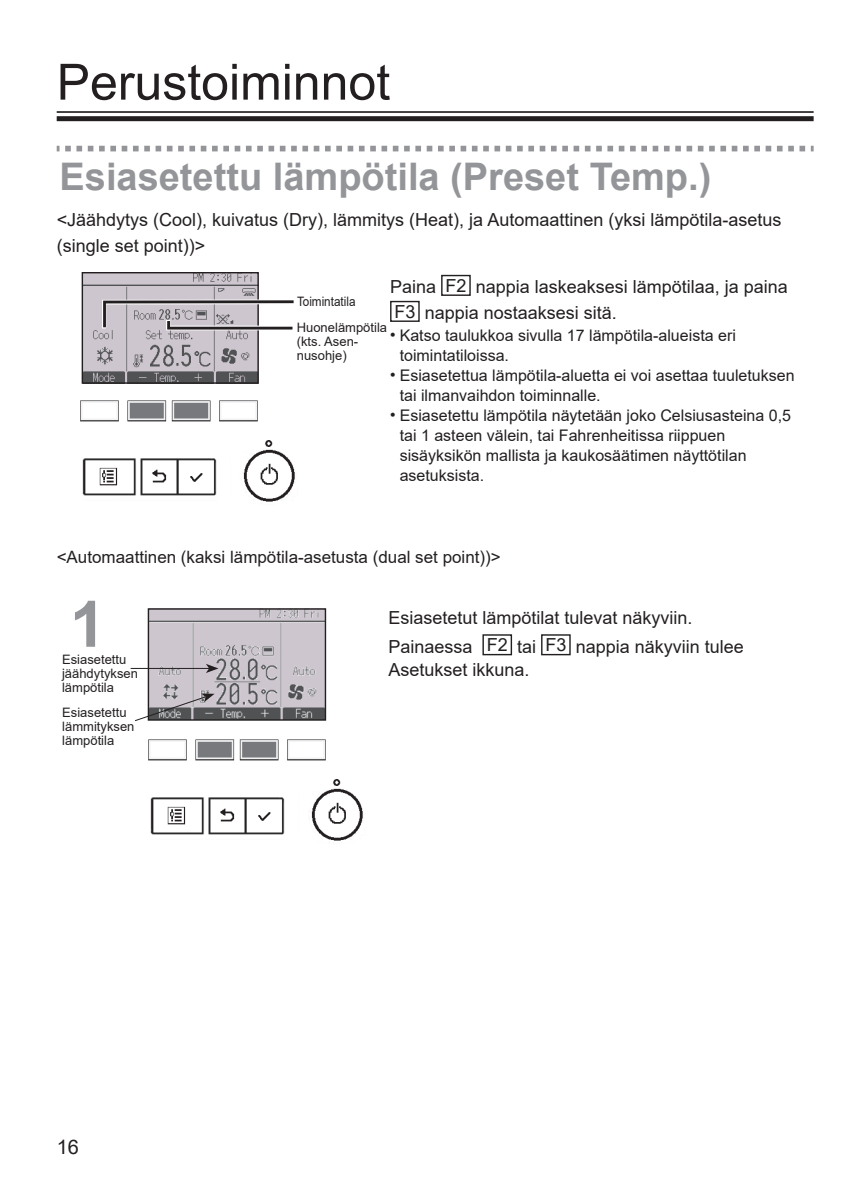
<style>
.page{position:relative;width:842px;height:1191px;background:#fff}
.page>*{position:absolute;margin:0;border:0;box-sizing:border-box;transform-origin:0 0}
.t1{font:700 64px "Arial";color:#939598}
.t2{font:50px "Arial";color:#231f20}
.t3{font:700 38px "Arial";color:#939598}
.t4{font:20px "Arial";color:#231f20}
.t5{font:18px/26px "Arial";color:#231f20}
.t6{font:17px "Arial";color:#231f20}
.t7{font:16px/20px "Arial";color:#231f20}
.t8{font:13px/14px "Arial";color:#231f20}
.t9{font:13px/27px "Arial";color:#231f20;scale:.9 1}
.s1{font-family:"Koz Go Pro";font-size:18px}
</style>
<div class="page">
<hr style="left:57px;top:111px;width:757px;height:2px;background:#231f20">
<div style="left:57px;top:116px;width:757px;height:5px;background:#231f20"></div>
<svg style="left:57px;top:146px;width:757px;height:5px"></svg>
<img style="left:80px;top:400px;width:215px;height:102px">
<img style="left:84px;top:274px;width:173px;height:108px">
<div style="left:82px;top:272px;width:177px;height:112px;border:1px solid #231f20"></div>
<div style="left:441px;top:275px;width:30px;height:21px;border:1px solid #231f20"></div>
<div style="left:390px;top:301px;width:30px;height:21px;border:1px solid #231f20"></div>
<img style="left:148px;top:739px;width:215px;height:102px">
<img style="left:150px;top:610px;width:174px;height:108px">
<div style="left:148px;top:608px;width:178px;height:112px;border:1px solid #231f20"></div>
<div style="left:482px;top:634px;width:30px;height:21px;border:1px solid #231f20"></div>
<div style="left:541px;top:634px;width:30px;height:21px;border:1px solid #231f20"></div>
<svg style="left:102px;top:299px;width:192px;height:32px;background:#b7b2b7"></svg>
<hr style="left:131px;top:668px;width:78px;height:1px;background:#231f20">
<svg style="left:206px;top:664px;width:13px;height:9px"></svg>
<svg style="left:135px;top:693px;width:80px;height:28px;background:#9b999c"></svg>
<h2 class="t2" style="left:57px;top:48px;width:335px">Perustoiminnot</h2>
<h3 class="t3" style="left:60px;top:150px;width:653px">Esiasetettu lämpötila (Preset Temp.)</h3>
<p class="t5" style="left:57px;top:207px;width:726px">&lt;Jäähdytys (Cool), kuivatus (Dry), lämmitys (Heat), ja Automaattinen (yksi lämpötila-asetus (single set point))&gt;</p>
<p class="t5" style="left:390px;top:274px;width:399px">Paina F2 nappia laskeaksesi lämpötilaa, ja paina<br>F3 nappia nostaaksesi sitä.</p>
<p class="t7" style="left:400px;top:325px;width:338px;text-indent:-10px"><span class="s1">•</span> Katso taulukkoa sivulla 17 lämpötila-alueista eri toimintatiloissa.</p>
<p class="t7" style="left:400px;top:365px;width:396px;text-indent:-10px"><span class="s1">•</span> Esiasetettua lämpötila-aluetta ei voi asettaa tuuletuksen tai ilmanvaihdon toiminnalle.</p>
<p class="t7" style="left:400px;top:405px;width:393px;text-indent:-10px"><span class="s1">•</span> Esiasetettu lämpötila näytetään joko Celsiusasteina 0,5 tai 1 asteen välein, tai Fahrenheitissa riippuen sisäyksikön mallista ja kaukosäätimen näyttötilan asetuksista.</p>
<p class="t9" style="left:297px;top:287px;width:102px">Toimintatila<br>Huonelämpötila</p>
<p class="t8" style="left:297px;top:335px;width:63px">(kts. Asen&shy;nusohje)</p>
<p class="t6" style="left:57px;top:545px;width:446px">&lt;Automaattinen (kaksi lämpötila-asetusta (dual set point))&gt;</p>
<h1 class="t1" style="left:70px;top:579px;width:37px">1</h1>
<p class="t5" style="left:388px;top:603px;width:357px;line-height:29px">Esiasetetut lämpötilat tulevat näkyviin.<br>Painaessa F2 tai F3 nappia näkyviin tulee</p>
<p class="t5" style="left:388px;top:656px;width:143px">Asetukset ikkuna.</p>
<p class="t8" style="left:62px;top:652px;width:77px">Esiasetettu jäähdytyksen lämpötila</p>
<p class="t8" style="left:62px;top:705px;width:74px">Esiasetettu lämmityksen lämpötila</p>
<p class="t4" style="left:57px;top:1133px;width:24px">16</p>
</div>
